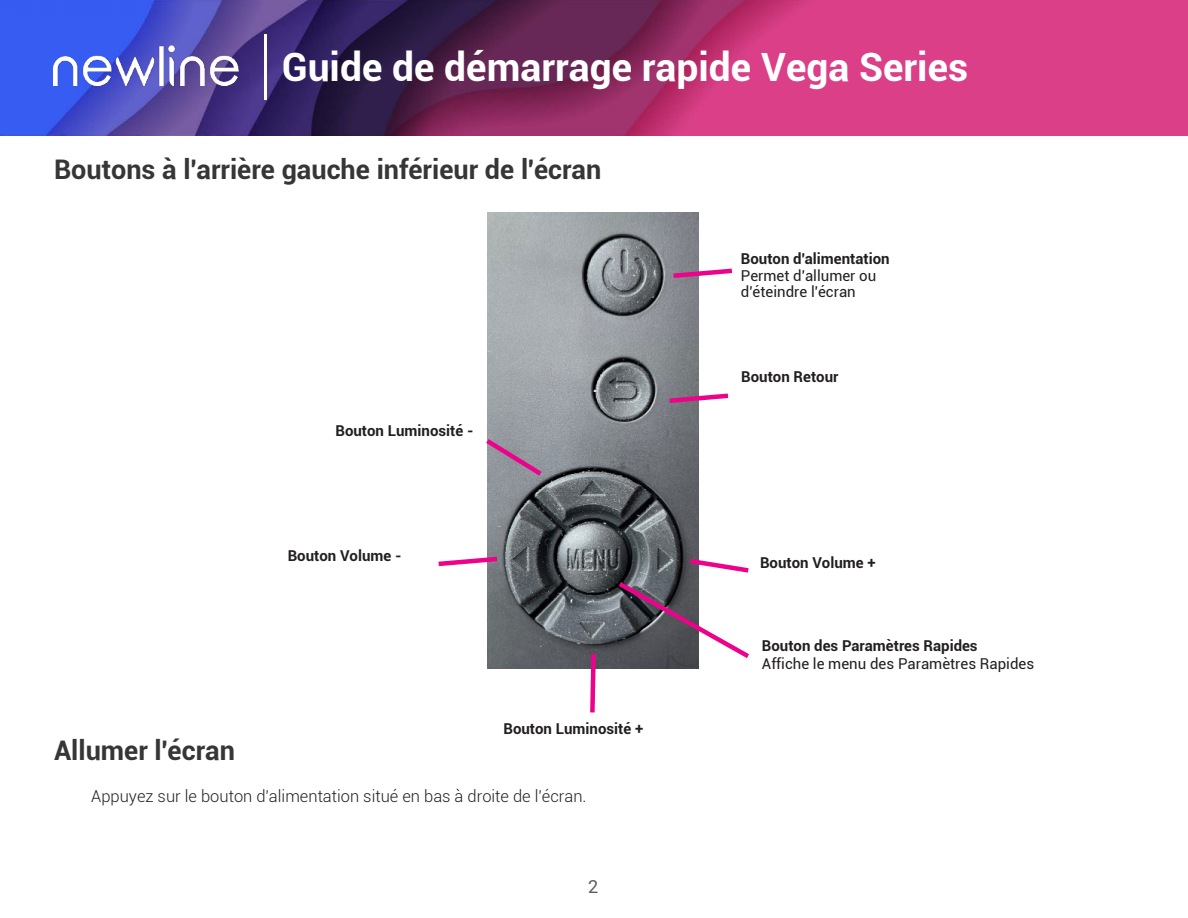
<style>
.page{position:relative;width:1188px;height:918px;background:#fff}
.page>*{position:absolute;margin:0;border:0;box-sizing:border-box;transform-origin:0 0}
.t1{font:700 39px "Roboto";color:#fff}
.t2{font:700 27px "Roboto";color:#363636}
.t3{font:18px "Roboto";color:#5c5758}
.t4{font:300 16.5px "Roboto";color:#231f20}
.t5{font:700 15px "Roboto";color:#231f20}
.t6{font:15px/16.5px "Roboto";color:#231f20}
</style>
<div class="page">
<img style="left:487px;top:212px;width:212px;height:456px">
<svg style="left:669px;top:266px;width:64px;height:15px"></svg>
<svg style="left:665px;top:391px;width:64px;height:15px"></svg>
<svg style="left:438px;top:554px;width:64px;height:15px"></svg>
<svg style="left:588px;top:649px;width:10px;height:64px"></svg>
<svg style="left:486px;top:435px;width:61px;height:45px;background:#9d8a9d"></svg>
<svg style="left:614px;top:556px;width:135px;height:106px"></svg>
<img style="left:0;top:0;width:1188px;height:135px">
<hr style="left:264px;top:34px;width:3px;height:66px;background:#fff">
<img style="left:53px;top:46px;width:186px;height:40px">
<h1 class="t1" style="left:282px;top:40px;width:688px">Guide de démarrage rapide Vega Series</h1>
<h2 class="t2" style="left:54px;top:151px;width:549px">Boutons à l'arrière gauche inférieur de l'écran</h2>
<p class="t5" style="left:336px;top:420px;width:140px">Bouton Luminosité -</p>
<p class="t5" style="left:288px;top:545px;width:115px">Bouton Volume -</p>
<p class="t5" style="left:503px;top:718px;width:141px">Bouton Luminosité +</p>
<h2 class="t2" style="left:54px;top:731px;width:182px">Allumer l'écran</h2>
<p class="t4" style="left:91px;top:784px;width:497px">Appuyez sur le bouton d'alimentation situé en bas à droite de l'écran.</p>
<p class="t3" style="left:588px;top:876px;width:12px">2</p>
<p class="t5" style="left:741px;top:248px;width:150px">Bouton d'alimentation</p>
<p class="t6" style="left:741px;top:266px;width:137px">Permet d'allumer ou d'éteindre l'écran</p>
<p class="t5" style="left:741px;top:366px;width:99px">Bouton Retour</p>
<p class="t5" style="left:760px;top:553px;width:117px">Bouton Volume +</p>
<p class="t5" style="left:762px;top:635px;width:217px">Bouton des Paramètres Rapides</p>
<p class="t6" style="left:762px;top:654px;width:274px">Affiche le menu des Paramètres Rapides</p>
</div>
